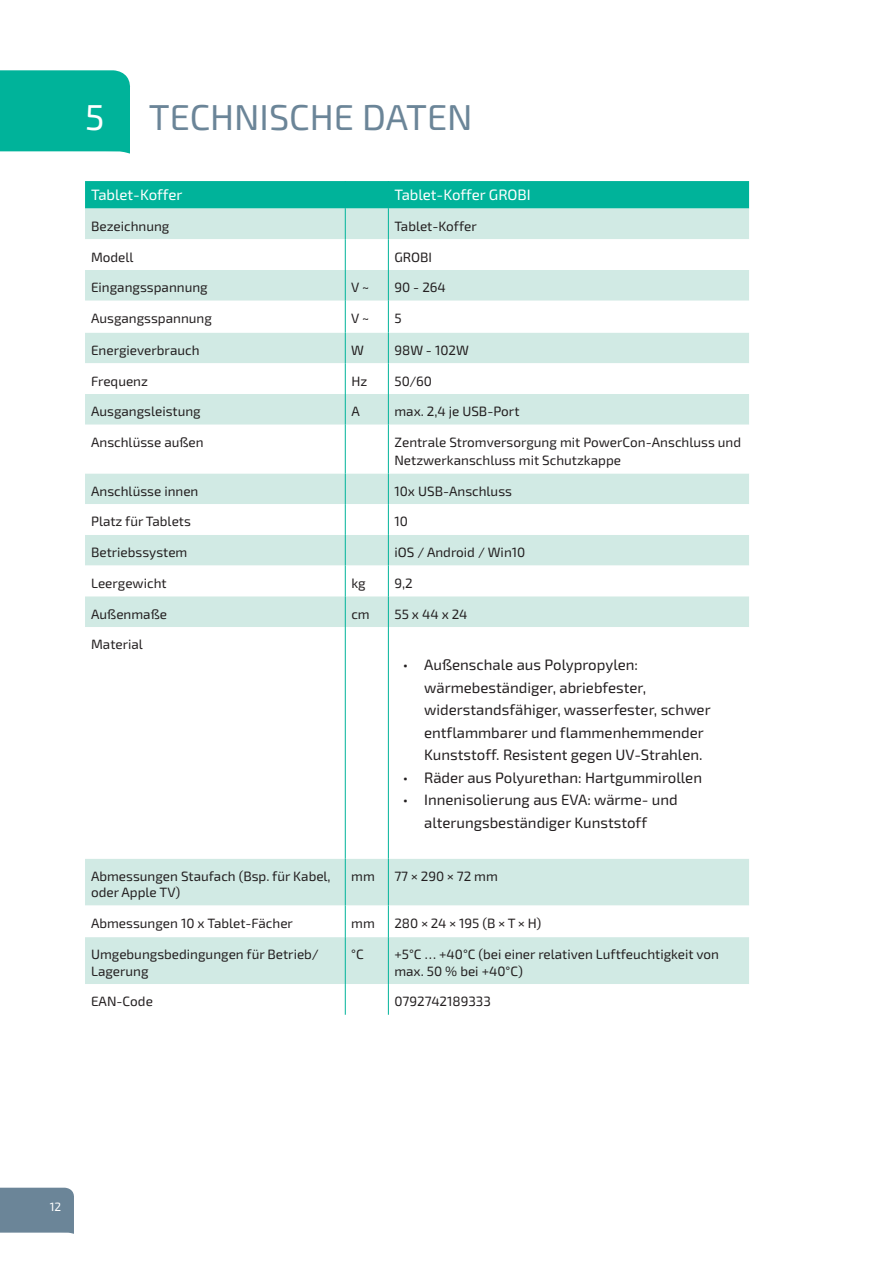
<style>
.page{position:relative;width:893px;height:1263px;background:#fff}
.page>*{position:absolute;margin:0;border:0;box-sizing:border-box;transform-origin:0 0}
.t1{font:36px "Exo 2";color:#6b8598}
.t2{font:15px/22.5px "Exo 2";color:#231f20}
.t3{font:15px "Exo 2";color:#fff}
.t4{font:13.5px/16.2px "Exo 2";color:#231f20}
.t5{font:12px "Exo 2";color:#fff}
.s1{color:#fff}
</style>
<div class="page">
<div style="left:0;top:1188px;width:74px;height:46px;background:#6b8598"></div>
<div style="left:0;top:70px;width:130px;height:84px;background:#00b39a"></div>
<div style="left:85px;top:209px;width:664px;height:696px;background:#d1eae4"></div>
<svg style="left:85px;top:239px;width:664px;height:620px"></svg>
<svg style="left:85px;top:905px;width:664px;height:110px"></svg>
<svg style="left:85px;top:181px;width:664px;height:28px;background:#05b49c"></svg>
<hr style="left:345px;top:209px;width:1px;height:30px;background:#00b39a">
<hr style="left:388px;top:209px;width:1px;height:30px;background:#00b39a">
<hr style="left:345px;top:596px;width:1px;height:31px;background:#00b39a">
<hr style="left:388px;top:596px;width:1px;height:31px;background:#00b39a">
<hr style="left:345px;top:239px;width:1px;height:31px;background:#00b39a">
<hr style="left:388px;top:239px;width:1px;height:31px;background:#00b39a">
<hr style="left:345px;top:425px;width:1px;height:48px;background:#00b39a">
<hr style="left:388px;top:425px;width:1px;height:48px;background:#00b39a">
<hr style="left:345px;top:627px;width:1px;height:232px;background:#00b39a">
<hr style="left:388px;top:627px;width:1px;height:232px;background:#00b39a">
<hr style="left:345px;top:270px;width:1px;height:31px;background:#00b39a">
<hr style="left:388px;top:270px;width:1px;height:31px;background:#00b39a">
<hr style="left:345px;top:473px;width:1px;height:31px;background:#00b39a">
<hr style="left:388px;top:473px;width:1px;height:31px;background:#00b39a">
<hr style="left:345px;top:859px;width:1px;height:46px;background:#00b39a">
<hr style="left:388px;top:859px;width:1px;height:46px;background:#00b39a">
<hr style="left:345px;top:905px;width:1px;height:32px;background:#00b39a">
<hr style="left:388px;top:905px;width:1px;height:32px;background:#00b39a">
<hr style="left:345px;top:937px;width:1px;height:47px;background:#00b39a">
<hr style="left:388px;top:937px;width:1px;height:47px;background:#00b39a">
<hr style="left:345px;top:984px;width:1px;height:31px;background:#00b39a">
<hr style="left:388px;top:984px;width:1px;height:31px;background:#00b39a">
<hr style="left:345px;top:301px;width:1px;height:32px;background:#00b39a">
<hr style="left:388px;top:301px;width:1px;height:32px;background:#00b39a">
<hr style="left:345px;top:504px;width:1px;height:31px;background:#00b39a">
<hr style="left:388px;top:504px;width:1px;height:31px;background:#00b39a">
<hr style="left:345px;top:333px;width:1px;height:30px;background:#00b39a">
<hr style="left:388px;top:333px;width:1px;height:30px;background:#00b39a">
<hr style="left:345px;top:535px;width:1px;height:31px;background:#00b39a">
<hr style="left:388px;top:535px;width:1px;height:31px;background:#00b39a">
<hr style="left:345px;top:363px;width:1px;height:31px;background:#00b39a">
<hr style="left:388px;top:363px;width:1px;height:31px;background:#00b39a">
<hr style="left:345px;top:566px;width:1px;height:30px;background:#00b39a">
<hr style="left:388px;top:566px;width:1px;height:30px;background:#00b39a">
<hr style="left:345px;top:394px;width:1px;height:31px;background:#00b39a">
<hr style="left:388px;top:394px;width:1px;height:31px;background:#00b39a">
<h1 class="t1" style="left:85px;top:96px;width:389px"><span class="s1">5</span> TECHNISCHE DATEN</h1>
<p class="t3" style="left:91px;top:186px;width:93px">Tablet-Koffer</p>
<p class="t3" style="left:394px;top:186px;width:138px">Tablet-Koffer GROBI</p>
<p class="t4" style="left:91px;top:218px;width:80px">Bezeichnung</p>
<p class="t4" style="left:394px;top:218px;width:84px">Tablet-Koffer</p>
<p class="t4" style="left:91px;top:249px;width:44px">Modell</p>
<p class="t4" style="left:394px;top:249px;width:39px">GROBI</p>
<p class="t4" style="left:91px;top:280px;width:118px">Eingangsspannung</p>
<p class="t4" style="left:351px;top:280px;width:19px">V ~</p>
<p class="t4" style="left:394px;top:280px;width:53px">90 - 264</p>
<p class="t4" style="left:91px;top:310px;width:122px">Ausgangsspannung</p>
<p class="t4" style="left:351px;top:310px;width:19px">V ~</p>
<p class="t4" style="left:394px;top:310px;width:9px">5</p>
<p class="t4" style="left:91px;top:342px;width:110px">Energieverbrauch</p>
<p class="t4" style="left:351px;top:342px;width:14px">W</p>
<p class="t4" style="left:394px;top:342px;width:76px">98W - 102W</p>
<p class="t4" style="left:91px;top:373px;width:58px">Frequenz</p>
<p class="t4" style="left:351px;top:373px;width:17px">Hz</p>
<p class="t4" style="left:394px;top:373px;width:39px">50/60</p>
<p class="t4" style="left:91px;top:404px;width:111px">Ausgangsleistung</p>
<p class="t4" style="left:351px;top:404px;width:10px">A</p>
<p class="t4" style="left:394px;top:404px;width:127px">max. 2,4 je USB-Port</p>
<p class="t4" style="left:91px;top:434px;width:114px">Anschlüsse außen</p>
<p class="t4" style="left:394px;top:433px;width:348px;line-height:18px">Zentrale Stromversorgung mit PowerCon-Anschluss und<br>Netzwerkanschluss mit Schutzkappe</p>
<p class="t4" style="left:91px;top:483px;width:109px">Anschlüsse innen</p>
<p class="t4" style="left:394px;top:483px;width:119px">10x USB-Anschluss</p>
<p class="t4" style="left:91px;top:514px;width:101px">Platz für Tablets</p>
<p class="t4" style="left:394px;top:514px;width:15px">10</p>
<p class="t4" style="left:91px;top:544px;width:98px">Betriebssystem</p>
<p class="t4" style="left:394px;top:544px;width:132px">iOS / Android / Win10</p>
<p class="t4" style="left:91px;top:575px;width:77px">Leergewicht</p>
<p class="t4" style="left:351px;top:575px;width:16px">kg</p>
<p class="t4" style="left:394px;top:575px;width:20px">9,2</p>
<p class="t4" style="left:91px;top:606px;width:77px">Außenmaße</p>
<p class="t4" style="left:351px;top:606px;width:20px">cm</p>
<p class="t4" style="left:394px;top:606px;width:75px">55 x 44 x 24</p>
<p class="t4" style="left:91px;top:637px;width:53px">Material</p>
<p class="t2" style="left:424px;top:654px;width:288px;text-indent:-21px">• Außenschale aus Polypropylen: wärmebeständiger, abriebfester, widerstandsfähiger, wasserfester, schwer entflammbarer und flammenhemmender Kunststoff. Resistent gegen UV-Strahlen.</p>
<p class="t2" style="left:403px;top:766px;width:301px">• Räder aus Polyurethan: Hartgummirollen</p>
<p class="t2" style="left:424px;top:789px;width:255px;text-indent:-21px">• Innenisolierung aus EVA: wärme- und alterungsbeständiger Kunststoff</p>
<p class="t4" style="left:91px;top:868px;width:241px">Abmessungen Staufach (Bsp. für Kabel, oder Apple TV)</p>
<p class="t4" style="left:351px;top:868px;width:25px">mm</p>
<p class="t4" style="left:394px;top:868px;width:105px">77 × 290 × 72 mm</p>
<p class="t4" style="left:91px;top:915px;width:203px">Abmessungen 10 x Tablet-Fächer</p>
<p class="t4" style="left:351px;top:915px;width:25px">mm</p>
<p class="t4" style="left:394px;top:915px;width:148px">280 × 24 × 195 (B × T × H)</p>
<p class="t4" style="left:91px;top:947px;width:229px">Umgebungsbedingungen für Betrieb/<br>Lagerung</p>
<p class="t4" style="left:351px;top:947px;width:14px">°C</p>
<p class="t4" style="left:394px;top:947px;width:326px">+5°C … +40°C (bei einer relativen Luftfeuchtigkeit von max. 50 % bei +40°C)</p>
<p class="t4" style="left:91px;top:994px;width:63px">EAN-Code</p>
<p class="t4" style="left:394px;top:994px;width:98px">0792742189333</p>
<p class="t5" style="left:50px;top:1200px;width:13px">12</p>
</div>
